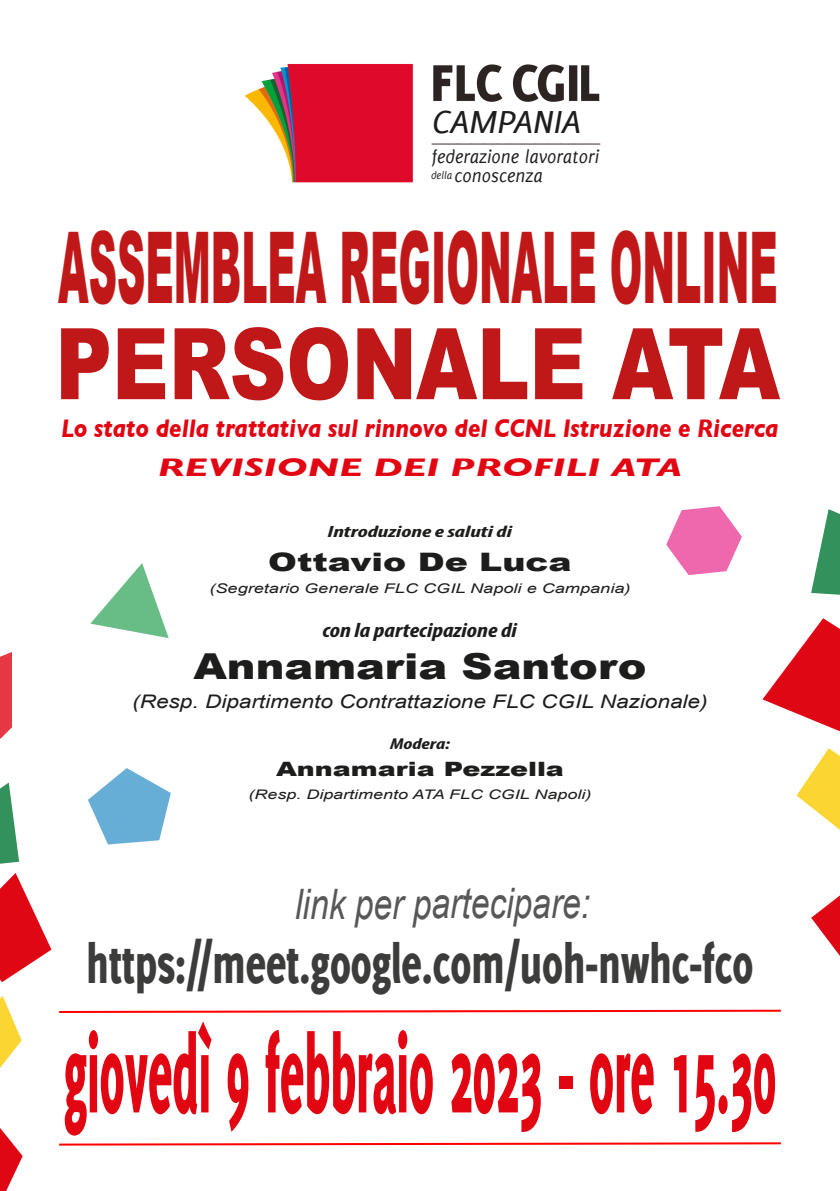
<style>
.page{position:relative;width:840px;height:1191px;background:#fff}
.page>*{position:absolute;margin:0;border:0;box-sizing:border-box;transform-origin:0 0}
.t1{font:800 117px "Delicious";color:#e20613;scale:.44 1}
.t2{font:900 99px "Arial";color:#c01818;scale:.4 1}
.t3{font:900 99px "Arial";color:#c01818;scale:.79 1}
.t4{font:800 59px "Delicious";color:#3c3c3b;scale:.73 1}
.t5{font:italic 42px "Arial";color:#575756;scale:.8 1}
.t6{font:900 35.8px "Arial";color:#1d1d1b;scale:1.2 1}
.t7{font:italic 34.8px "Delicious";letter-spacing:-.015em;color:#1d1d1b;scale:1.1 1}
.t8{font:29.6px "Delicious";color:#918888;scale:1.09 1}
.t9{font:italic 700 26px "Gill Sans";color:#e20613;scale:.87 1}
.t10{font:italic 700 26px "Gill Sans";color:#e20613;scale:1.46 1}
.t11{font:900 25.4px "Arial";color:#1d1d1b;scale:1.36 1}
.t12{font:italic 700 condensed 20.4px "Myriad Pro";color:#1d1d1b;scale:1.2 1}
.t13{font:italic 19.8px/19.2px "Delicious";color:#1d1d1b}
.t14{font:900 19.8px "Arial";color:#1d1d1b;scale:1.36 1}
.t15{font:italic 18.8px "Arial";color:#1d1d1b;scale:1.2 1}
.t16{font:italic 700 condensed 16.4px "Myriad Pro";color:#1d1d1b;scale:1.46 1}
.t17{font:italic 700 condensed 15.8px "Myriad Pro";color:#1d1d1b;scale:1.36 1}
.t18{font:italic 13.4px "Arial";color:#1d1d1b;scale:1.36 1}
.t19{font:italic 13.2px "Arial";color:#1d1d1b;scale:1.36 1}
.s1{font-size:11.6px}
</style>
<div class="page">
<svg style="left:59px;top:1142px;width:722px;height:4px"></svg>
<svg style="left:59px;top:1009px;width:722px;height:4px"></svg>
<svg style="left:666px;top:506px;width:75px;height:69px"></svg>
<svg style="left:90px;top:563px;width:79px;height:75px"></svg>
<svg style="left:88px;top:768px;width:83px;height:76px"></svg>
<svg style="left:0;top:996px;width:22px;height:72px"></svg>
<svg style="left:0;top:782px;width:19px;height:82px"></svg>
<svg style="left:0;top:652px;width:12px;height:87px"></svg>
<svg style="left:0;top:873px;width:51px;height:109px"></svg>
<svg style="left:0;top:1128px;width:23px;height:63px"></svg>
<svg style="left:796px;top:748px;width:43px;height:81px"></svg>
<svg style="left:811px;top:509px;width:28px;height:86px"></svg>
<svg style="left:762px;top:618px;width:77px;height:113px"></svg>
<svg style="left:811px;top:896px;width:28px;height:59px"></svg>
<img style="left:244px;top:64px;width:169px;height:119px">
<img style="left:433px;top:64px;width:167px;height:38px">
<h3 class="t7" style="left:431px;top:102px;width:137px">CAMPANIA</h3>
<p class="t8" style="left:431px;top:115px;width:156px">_____________</p>
<p class="t13" style="left:431px;top:147px;width:170px">federazione lavoratori <span class="s1">della</span> conoscenza</p>
<h2 class="t2" style="left:58px;top:195px;width:1799px">ASSEMBLEA REGIONALE ONLINE</h2>
<h2 class="t3" style="left:55px;top:292px;width:918px">PERSONALE ATA</h2>
<p class="t9" style="left:61px;top:412px;width:825px">Lo stato della trattativa sul rinnovo del CCNL Istruzione e Ricerca</p>
<p class="t10" style="left:158px;top:452px;width:360px">REVISIONE DEI PROFILI ATA</p>
<p class="t16" style="left:327px;top:521px;width:128px">Introduzione e saluti di</p>
<p class="t11" style="left:268px;top:543px;width:224px">Ottavio De Luca</p>
<p class="t18" style="left:209px;top:580px;width:311px">(Segretario Generale FLC CGIL Napoli e Campania)</p>
<p class="t12" style="left:322px;top:618px;width:163px">con la partecipazione di</p>
<h3 class="t6" style="left:193px;top:640px;width:379px">Annamaria Santoro</h3>
<p class="t15" style="left:132px;top:689px;width:480px">(Resp. Dipartimento Contrattazione FLC CGIL Nazionale)</p>
<p class="t17" style="left:390px;top:733px;width:46px">Modera:</p>
<p class="t14" style="left:276px;top:755px;width:213px">Annamaria Pezzella</p>
<p class="t19" style="left:248px;top:785px;width:253px">(Resp. Dipartimento ATA FLC CGIL Napoli)</p>
<h3 class="t5" style="left:295px;top:876px;width:370px">link per partecipare:</h3>
<h3 class="t4" style="left:86px;top:929px;width:914px">https://meet.google.com/uoh-nwhc-fco</h3>
<h1 class="t1" style="left:64px;top:1006px;width:1619px">giovedì 9 febbraio 2023 - ore 15.30</h1>
</div>
